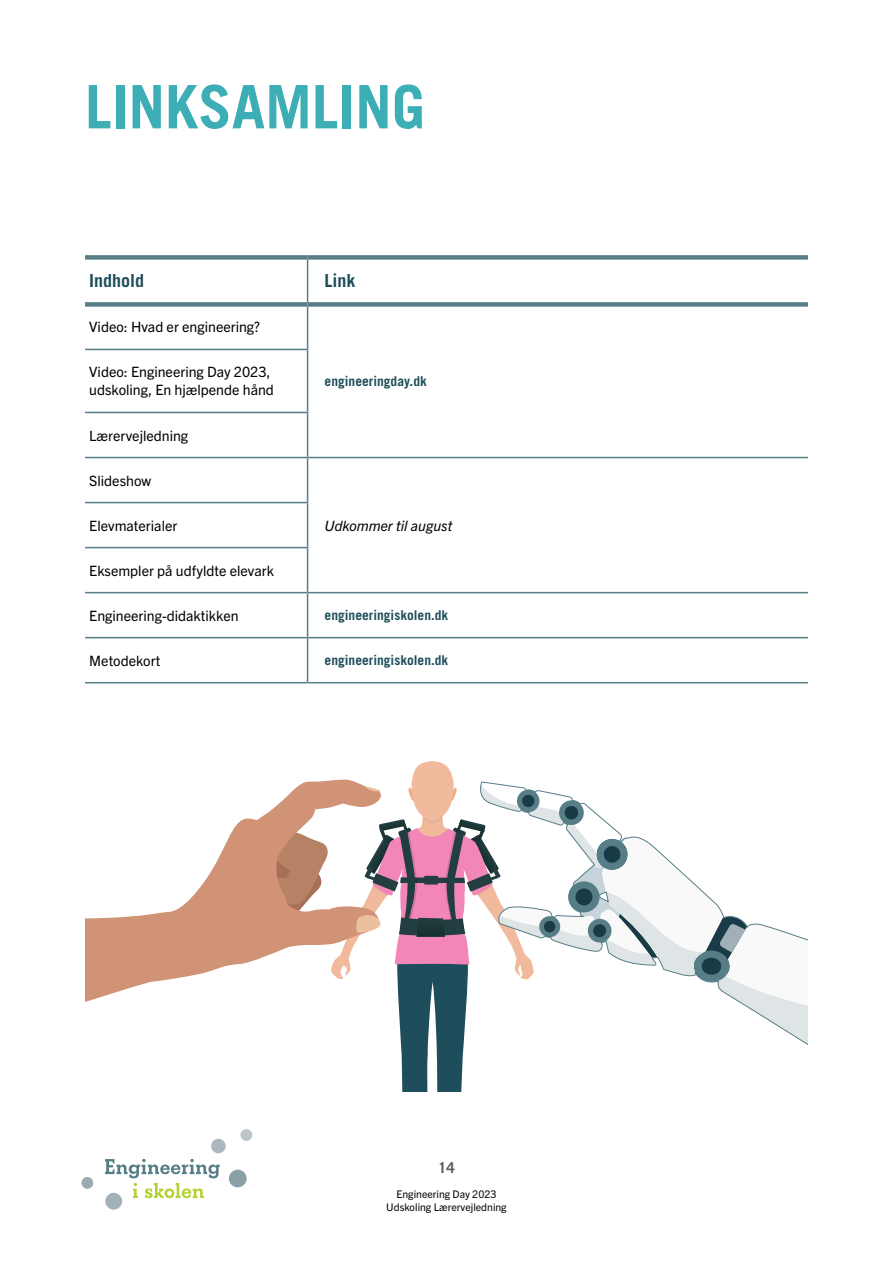
<style>
.page{position:relative;width:893px;height:1263px;background:#fff}
.page>*{position:absolute;margin:0;border:0;box-sizing:border-box;transform-origin:0 0}
.t1{font:700 60px "Trade Gothic LT Std";color:#3daeb5}
.t2{font:700 18px "Trade Gothic LT Std";color:#1e4d5a}
.t3{font:700 15px "Trade Gothic LT Std";color:#58595b}
.t4{font:14.25px/18px "Trade Gothic Next LT Pro";color:#000}
.t5{font:italic 14.25px "Trade Gothic Next LT Pro";color:#000}
.t6{font:700 13.5px "Trade Gothic LT Std";color:#1e4d5a}
.t7{font:10.5px/13.5px "Trade Gothic Next LT Pro";color:#000;text-align:center}
</style>
<div class="page">
<div style="left:229px;top:1170px;width:18px;height:17px;background:#8aa0a8;border-radius:50%"></div>
<div style="left:240px;top:1129px;width:12px;height:12px;background:#bac4c9;border-radius:50%"></div>
<div style="left:211px;top:1139px;width:15px;height:14px;background:#aab7bd;border-radius:50%"></div>
<div style="left:105px;top:1193px;width:17px;height:16px;background:#a1b1b8;border-radius:50%"></div>
<div style="left:81px;top:1177px;width:12px;height:12px;background:#9aabb2;border-radius:50%"></div>
<svg style="left:105px;top:1159px;width:115px;height:39px"></svg>
<hr style="left:307px;top:307px;width:1px;height:42px;background:#577e87">
<hr style="left:85px;top:349px;width:223px;height:1px;background:#577e87">
<hr style="left:307px;top:350px;width:1px;height:62px;background:#577e87">
<hr style="left:85px;top:412px;width:223px;height:1px;background:#577e87">
<hr style="left:307px;top:413px;width:1px;height:44px;background:#577e87">
<hr style="left:85px;top:457px;width:223px;height:1px;background:#577e87">
<hr style="left:308px;top:457px;width:500px;height:1px;background:#577e87">
<hr style="left:307px;top:458px;width:1px;height:44px;background:#577e87">
<hr style="left:85px;top:502px;width:223px;height:1px;background:#577e87">
<hr style="left:307px;top:503px;width:1px;height:44px;background:#577e87">
<hr style="left:85px;top:547px;width:223px;height:1px;background:#577e87">
<hr style="left:307px;top:548px;width:1px;height:44px;background:#577e87">
<hr style="left:85px;top:592px;width:223px;height:1px;background:#577e87">
<hr style="left:308px;top:592px;width:500px;height:1px;background:#577e87">
<hr style="left:307px;top:593px;width:1px;height:44px;background:#577e87">
<hr style="left:85px;top:637px;width:223px;height:1px;background:#577e87">
<hr style="left:308px;top:637px;width:500px;height:1px;background:#577e87">
<hr style="left:307px;top:638px;width:1px;height:44px;background:#577e87">
<hr style="left:85px;top:682px;width:223px;height:1px;background:#577e87">
<hr style="left:308px;top:682px;width:500px;height:1px;background:#577e87">
<div style="left:85px;top:255px;width:223px;height:5px;background:#577e87"></div>
<div style="left:308px;top:255px;width:500px;height:5px;background:#577e87"></div>
<div style="left:85px;top:302px;width:223px;height:5px;background:#577e87"></div>
<div style="left:308px;top:302px;width:500px;height:5px;background:#577e87"></div>
<hr style="left:307px;top:260px;width:1px;height:42px;background:#577e87">
<svg style="left:85px;top:813px;width:182px;height:189px"></svg>
<svg style="left:267px;top:761px;width:213px;height:330px"></svg>
<svg style="left:480px;top:781px;width:328px;height:264px"></svg>
<h1 class="t1" style="left:85px;top:70px;width:342px">LINKSAMLING</h1>
<p class="t2" style="left:89px;top:270px;width:57px">Indhold</p>
<p class="t2" style="left:325px;top:270px;width:32px">Link</p>
<p class="t4" style="left:89px;top:317px;width:172px">Video: Hvad er engineering?</p>
<p class="t4" style="left:89px;top:362px;width:186px">Video: Engineering Day 2023, udskoling, En hjælpende hånd</p>
<p class="t4" style="left:89px;top:425px;width:100px">Lærervejledning</p>
<p class="t4" style="left:89px;top:470px;width:63px">Slideshow</p>
<p class="t4" style="left:89px;top:515px;width:90px">Elevmaterialer</p>
<p class="t5" style="left:325px;top:515px;width:129px">Udkommer til august</p>
<p class="t4" style="left:89px;top:560px;width:186px">Eksempler på udfyldte elevark</p>
<p class="t4" style="left:89px;top:605px;width:151px">Engineering-didaktikken</p>
<p class="t6" style="left:325px;top:607px;width:125px">engineeringiskolen.dk</p>
<p class="t4" style="left:89px;top:650px;width:73px">Metodekort</p>
<p class="t6" style="left:325px;top:652px;width:125px">engineeringiskolen.dk</p>
<p class="t6" style="left:325px;top:373px;width:104px">engineeringday.dk</p>
<p class="t3" style="left:438px;top:1158px;width:18px">14</p>
<p class="t7" style="left:386px;top:1186px;width:122px">Engineering Day 2023<br>Udskoling Lærervejledning</p>
</div>
